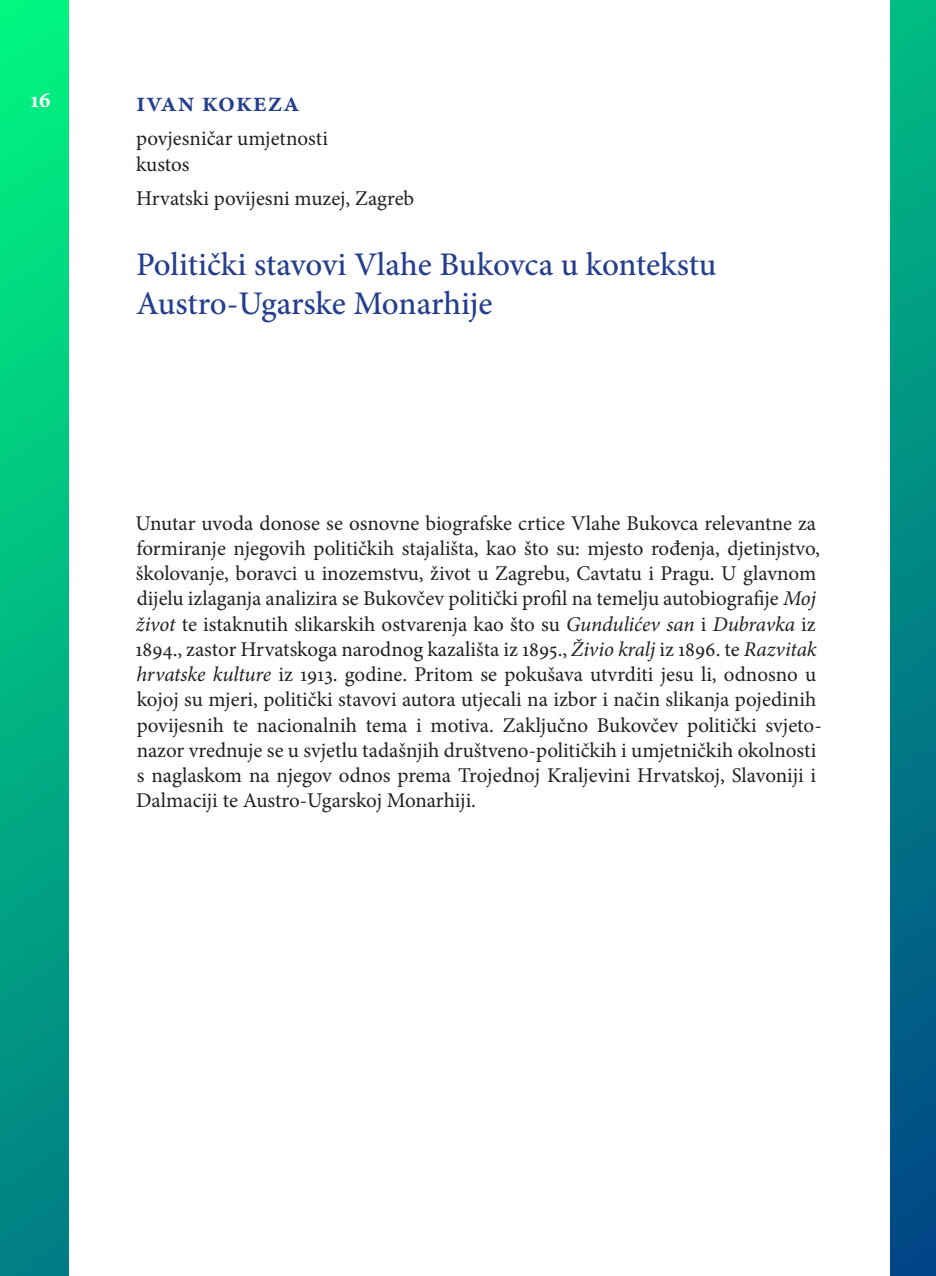
<style>
.page{position:relative;width:936px;height:1276px;background:#fff}
.page>*{position:absolute;margin:0;border:0;box-sizing:border-box;transform-origin:0 0}
.t1{font:500 33px/39.6px "Minion Pro";letter-spacing:-.01em;color:#253f8e}
.t2{font:600 28px "Minion Pro";letter-spacing:.025em;color:#253f8e}
.t3{font:700 23px "Minion Pro";color:#fff}
.t4{font:21px/25.2px "Minion Pro";letter-spacing:-.005em;color:#231f20}
.s1{font-style:italic}
</style>
<div class="page">
<img style="left:890px;top:0;width:45px;height:1276px">
<img style="left:0;top:0;width:68px;height:1276px">
<p class="t3" style="left:31px;top:84px;width:22px">16</p>
<p class="t2" style="left:136px;top:83px;width:165px">ivan kokeza</p>
<p class="t4" style="left:136px;top:126px;width:193px">povjesničar umjetnosti kustos</p>
<p class="t4" style="left:136px;top:186px;width:279px">Hrvatski povijesni muzej, Zagreb</p>
<p class="t1" style="left:136px;top:244px;width:581px">Politički stavovi Vlahe Bukovca u kontekstu<br>Austro-Ugarske Monarhije</p>
<p class="t4" style="left:135px;top:510px;width:688px">Unutar uvoda donose se osnovne biografske crtice Vlahe Bukovca relevantne za formiranje njegovih političkih stajališta, kao što su: mjesto rođenja, djetinjstvo, školovanje, boravci u inozemstvu, život u Zagrebu, Cavtatu i Pragu. U glavnom dijelu izlaganja analizira se Bukovčev politički profil na temelju autobiografije <span class="s1">Moj život</span> te istaknutih slikarskih ostvarenja kao što su <span class="s1">Gundulićev san</span> i <span class="s1">Dubravka</span> iz 1894., zastor Hrvatskoga narodnog kazališta iz 1895., <span class="s1">Živio kralj</span> iz 1896. te <span class="s1">Razvitak hrvatske kulture</span> iz 1913. godine. Pritom se pokušava utvrditi jesu li, odnosno u kojoj su mjeri, politički stavovi autora utjecali na izbor i način slikanja pojedinih povijesnih te nacionalnih tema i motiva. Zaključno Bukovčev politički svjeto&shy;nazor vrednuje se u svjetlu tadašnjih društveno-političkih i umjetničkih okolnosti s naglaskom na njegov odnos prema Trojednoj Kraljevini Hrvatskoj, Slavoniji i Dalmaciji te Austro-Ugarskoj Monarhiji.</p>
</div>
